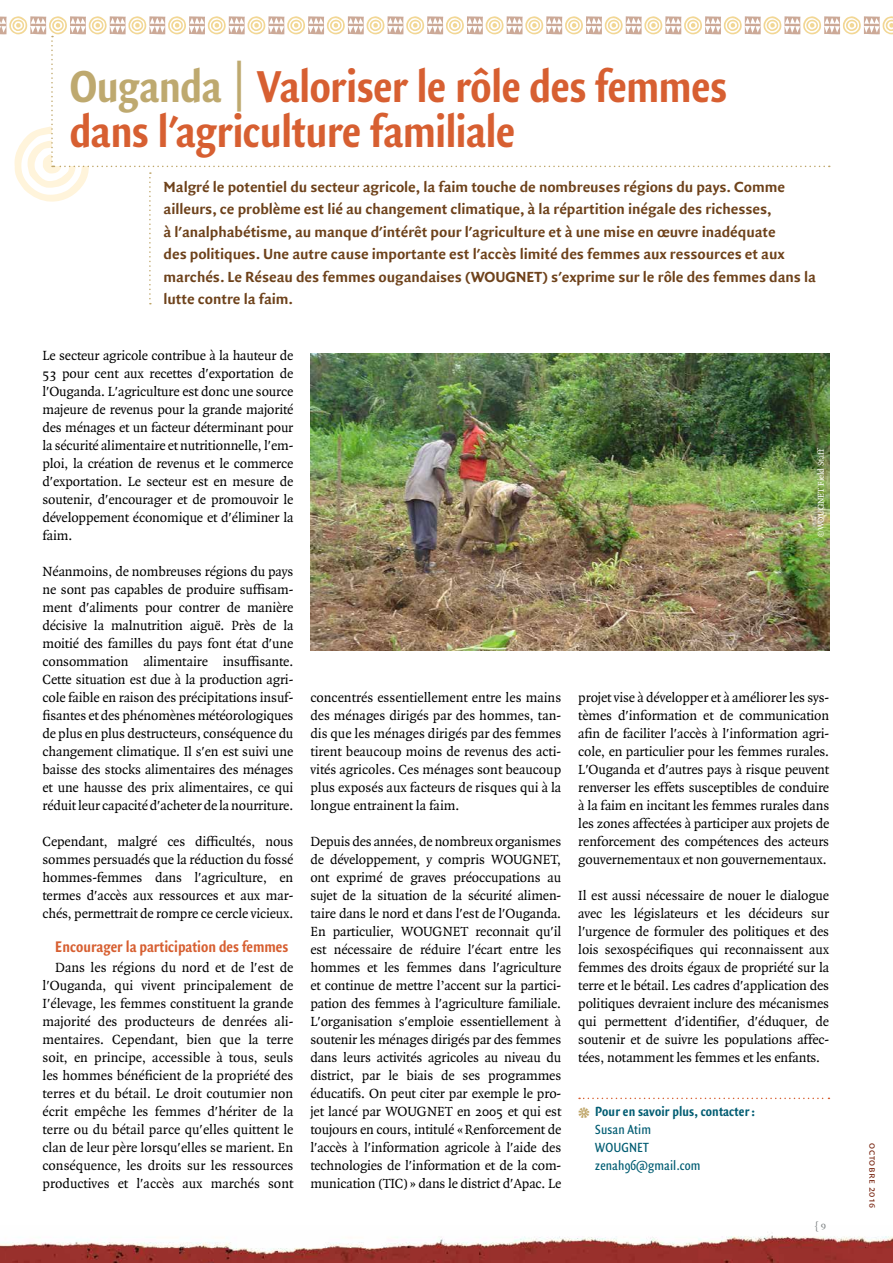
<style>
.page{position:relative;width:893px;height:1263px;background:#fff}
.page>*{position:absolute;margin:0;border:0;box-sizing:border-box;transform-origin:0 0}
.t1{font:700 48px/45px "Quadraat Sans Con";letter-spacing:-.015em;color:#d75f31}
.t2{font:700 16.5px "Quadraat Sans Con";color:#d75f31}
.t3{font:700 15.75px/22.5px "Quadraat Sans";letter-spacing:-.005em;color:#6e421b}
.t4{font:14.25px/18px "Quadraat";letter-spacing:-.01em;color:#000;text-align:justify}
.t5{font:14.25px/18px "Quadraat Sans Con";letter-spacing:.005em;color:#005c72}
.t6{font:700 14.25px "Quadraat Sans Con";letter-spacing:.005em;color:#005c72}
.t7{font:10.5px "Quadraat Sans Caps";letter-spacing:.035em;color:#782511}
.t8{font:10.5px "Quadraat Small Caps";color:#7c8082}
.t9{font:9px "Quadraat";letter-spacing:-.005em;color:#fff}
.s1{color:#bea96f}
.s2{font-weight:400;color:#bea96f}
</style>
<div class="page">
<img style="left:0;top:1232px;width:893px;height:31px">
<svg style="left:0;top:16px;width:893px;height:288px"></svg>
<img style="left:310px;top:354px;width:519px;height:297px">
<svg style="left:579px;top:1097px;width:250px;height:2px"></svg>
<h1 class="t1" style="left:70px;top:65px;width:659px"><span class="s1">Ouganda</span> <span class="s2">|</span> Valoriser le rôle des femmes dans l'agriculture familiale</h1>
<p class="t3" style="left:164px;top:176px;width:654px">Malgré le potentiel du secteur agricole, la faim touche de nombreuses régions du pays. Comme ailleurs, ce problème est lié au changement climatique, à la répartition inégale des richesses,<br>à l'analphabétisme, au manque d'intérêt pour l'agriculture et à une mise en œuvre inadéquate<br>des politiques. Une autre cause importante est l'accès limité des femmes aux ressources et aux marchés. Le Réseau des femmes ougandaises (WOUGNET) s'exprime sur le rôle des femmes dans la lutte contre la faim.</p>
<p class="t4" style="left:43px;top:347px;width:252px">Le secteur agricole contribue à la hauteur de 53 pour cent aux recettes d'exportation de l'Ouganda. L'agriculture est donc une source majeure de revenus pour la grande majorité des ménages et un facteur déterminant pour la sécurité alimentaire et nutritionnelle, l'em&shy;ploi, la création de revenus et le commerce d'exportation. Le secteur est en mesure de soutenir, d'encourager et de promouvoir le développement économique et d'éliminer la faim.</p>
<p class="t4" style="left:43px;top:563px;width:252px">Néanmoins, de nombreuses régions du pays ne sont pas capables de produire suffisam&shy;ment d'aliments pour contrer de manière décisive la malnutrition aiguë. Près de la moitié des familles du pays font état d'une consommation alimentaire insuffisante.<br>Cette situation est due à la production agri&shy;cole faible en raison des précipitations insuf&shy;fisantes et des phénomènes météorologiques de plus en plus destructeurs, conséquence du changement climatique. Il s'en est suivi une baisse des stocks alimentaires des ménages et une hausse des prix alimentaires, ce qui réduit leur capacité d'acheter de la nourriture.</p>
<p class="t4" style="left:43px;top:833px;width:252px">Cependant, malgré ces difficultés, nous sommes persuadés que la réduction du fossé hommes-femmes dans l'agriculture, en termes d'accès aux ressources et aux mar&shy;chés, permettrait de rompre ce cercle vicieux.</p>
<p class="t2" style="left:55px;top:937px;width:235px">Encourager la participation des femmes</p>
<p class="t4" style="left:43px;top:959px;width:252px;text-indent:13px">Dans les régions du nord et de l'est de l'Ouganda, qui vivent principalement de I'élevage, les femmes constituent la grande majorité des producteurs de denrées ali&shy;mentaires. Cependant, bien que la terre soit, en principe, accessible à tous, seuls les hommes bénéficient de la propriété des terres et du bétail. Le droit coutumier non écrit empêche les femmes d'hériter de la terre ou du bétail parce qu'elles quittent le clan de leur père lorsqu'elles se marient. En conséquence, les droits sur les ressources productives et l'accès aux marchés sont</p>
<p class="t4" style="left:310px;top:689px;width:252px">concentrés essentiellement entre les mains des ménages dirigés par des hommes, tan&shy;dis que les ménages dirigés par des femmes tirent beaucoup moins de revenus des acti&shy;vités agricoles. Ces ménages sont beaucoup plus exposés aux facteurs de risques qui à la longue entrainent la faim.</p>
<p class="t4" style="left:310px;top:833px;width:252px">Depuis des années, de nombreux organismes de développement, y compris WOUGNET, ont exprimé de graves préoccupations au sujet de la situation de la sécurité alimen&shy;taire dans le nord et dans l'est de l'Ouganda.<br>En particulier, WOUGNET reconnait qu'il est nécessaire de réduire l'écart entre les hommes et les femmes dans l'agriculture et continue de mettre l’accent sur la partici&shy;pation des femmes à l'agriculture familiale.<br>L'organisation s'emploie essentiellement à soutenir les ménages dirigés par des femmes dans leurs activités agricoles au niveau du district, par le biais de ses programmes éducatifs. On peut citer par exemple le pro&shy;jet lancé par WOUGNET en 2005 et qui est toujours en cours, intitulé «Renforcement de l'accès à l'information agricole à l'aide des technologies de l'information et de la com&shy;munication (TIC)» dans le district d'Apac. Le</p>
<p class="t9" style="left:816px;top:537px;width:90px;rotate:-90deg">©WOUGNET Field Staff</p>
<p class="t4" style="left:578px;top:689px;width:252px">projet vise à développer et à améliorer les sys&shy;tèmes d'information et de communication afin de faciliter l'accès à l'information agri&shy;cole, en particulier pour les femmes rurales.<br>L'Ouganda et d'autres pays à risque peuvent renverser les effets susceptibles de conduire à la faim en incitant les femmes rurales dans les zones affectées à participer aux projets de renforcement des compétences des acteurs gouvernementaux et non gouvernementaux.</p>
<p class="t4" style="left:578px;top:887px;width:252px">Il est aussi nécessaire de nouer le dialogue avec les législateurs et les décideurs sur l'urgence de formuler des politiques et des lois sexospécifiques qui reconnaissent aux femmes des droits égaux de propriété sur la terre et le bétail. Les cadres d'application des politiques devraient inclure des mécanismes qui permettent d'identifier, d'éduquer, de soutenir et de suivre les populations affec&shy;tées, notamment les femmes et les enfants.</p>
<p class="t6" style="left:595px;top:1103px;width:161px">Pour en savoir plus, contacter:</p>
<p class="t5" style="left:595px;top:1121px;width:107px">Susan Atim<br>WOUGNET zenah96@gmail.com</p>
<p class="t8" style="left:815px;top:1220px;width:13px">{ 9</p>
<p class="t7" style="left:879px;top:1143px;width:67px;rotate:90deg">octobre 2016</p>
</div>
